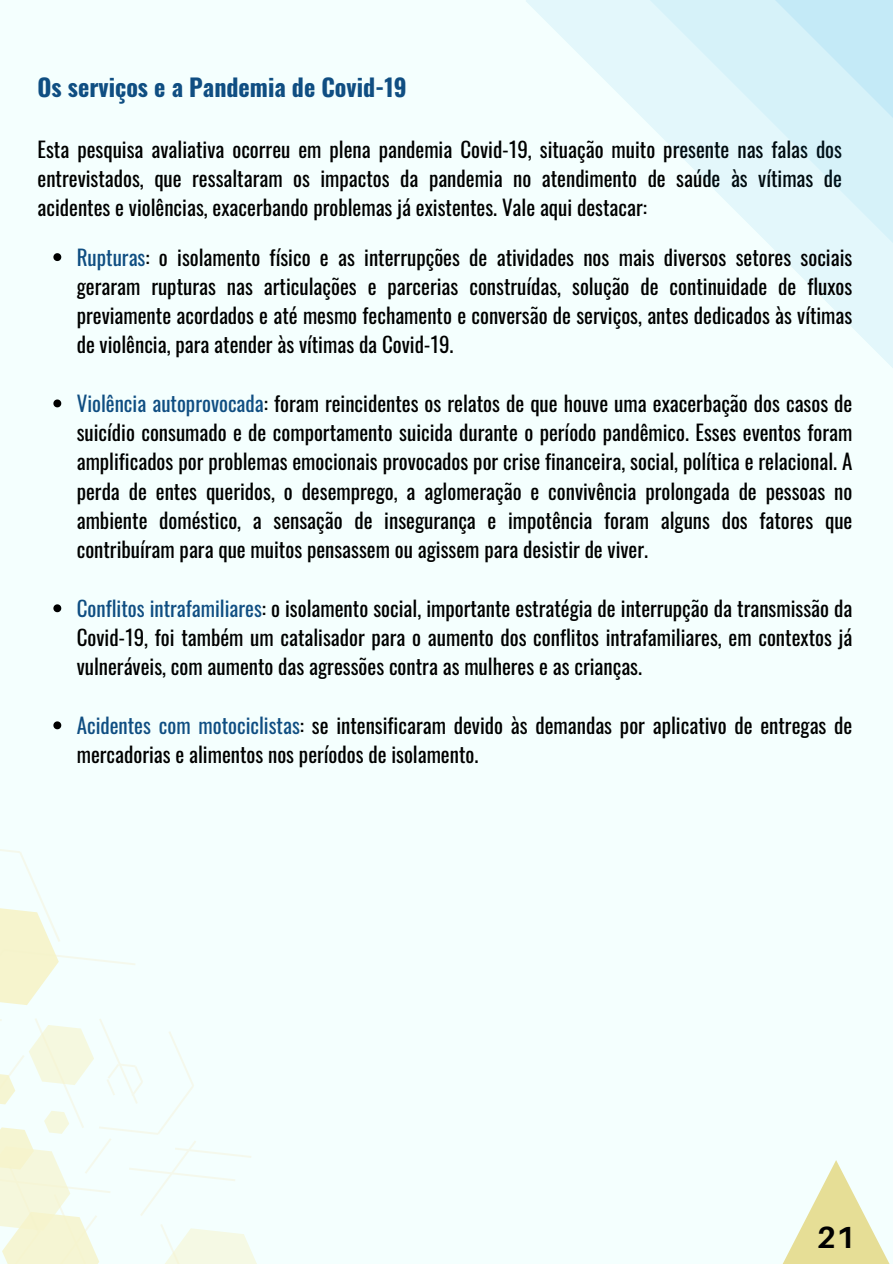
<style>
.page{position:relative;width:893px;height:1264px;background:#fff}
.page>*{position:absolute;margin:0;border:0;box-sizing:border-box;transform-origin:0 0}
.t1{font:700 30.6px "Aileron";color:#000}
.t2{font:700 24px "Oswald";color:#0f4e82}
.t3{font:21px/29.2px "Oswald";color:#000;text-align:justify}
.s1{color:#0f4e82}
</style>
<div class="page">
<div style="left:0;top:0;width:892px;height:1263px;background:#f4fffe"></div>
<svg style="left:0;top:849px;width:256px;height:414px"></svg>
<svg style="left:526px;top:0;width:366px;height:367px"></svg>
<svg style="left:649px;top:0;width:243px;height:251px;fill:#e3f7fb"></svg>
<svg style="left:774px;top:0;width:118px;height:126px;background:#cdeef8"></svg>
<svg style="left:53px;top:253px;width:8px;height:8px"></svg>
<svg style="left:53px;top:399px;width:8px;height:8px"></svg>
<svg style="left:53px;top:604px;width:8px;height:8px"></svg>
<svg style="left:53px;top:721px;width:8px;height:8px"></svg>
<svg style="left:783px;top:1160px;width:106px;height:103px"></svg>
<p class="t2" style="left:38px;top:68px;width:370px">Os serviços e a Pandemia de Covid-19</p>
<p class="t3" style="left:38px;top:133px;width:806px">Esta pesquisa avaliativa ocorreu em plena pandemia Covid-19, situação muito presente nas falas dos entrevistados, que ressaltaram os impactos da pandemia no atendimento de saúde às vítimas de acidentes e violências, exacerbando problemas já existentes. Vale aqui destacar:</p>
<p class="t3" style="left:77px;top:241px;width:777px"><span class="s1">Rupturas</span>: o isolamento físico e as interrupções de atividades nos mais diversos setores sociais geraram rupturas nas articulações e parcerias construídas, solução de continuidade de fluxos previamente acordados e até mesmo fechamento e conversão de serviços, antes dedicados às vítimas de violência, para atender às vítimas da Covid-19.</p>
<p class="t3" style="left:77px;top:388px;width:777px"><span class="s1">Violência autoprovocada</span>: foram reincidentes os relatos de que houve uma exacerbação dos casos de suicídio consumado e de comportamento suicida durante o período pandêmico. Esses eventos foram amplificados por problemas emocionais provocados por crise financeira, social, política e relacional. A perda de entes queridos, o desemprego, a aglomeração e convivência prolongada de pessoas no ambiente doméstico, a sensação de insegurança e impotência foram alguns dos fatores que contribuíram para que muitos pensassem ou agissem para desistir de viver.</p>
<p class="t3" style="left:77px;top:592px;width:777px"><span class="s1">Conflitos intrafamiliares</span>: o isolamento social, importante estratégia de interrupção da transmissão da Covid-19, foi também um catalisador para o aumento dos conflitos intrafamiliares, em contextos já vulneráveis, com aumento das agressões contra as mulheres e as crianças.</p>
<p class="t3" style="left:77px;top:709px;width:777px"><span class="s1">Acidentes com motociclistas</span>: se intensificaram devido às demandas por aplicativo de entregas de mercadorias e alimentos nos períodos de isolamento.</p>
<p class="t1" style="left:816px;top:1218px;width:40px">21</p>
</div>
